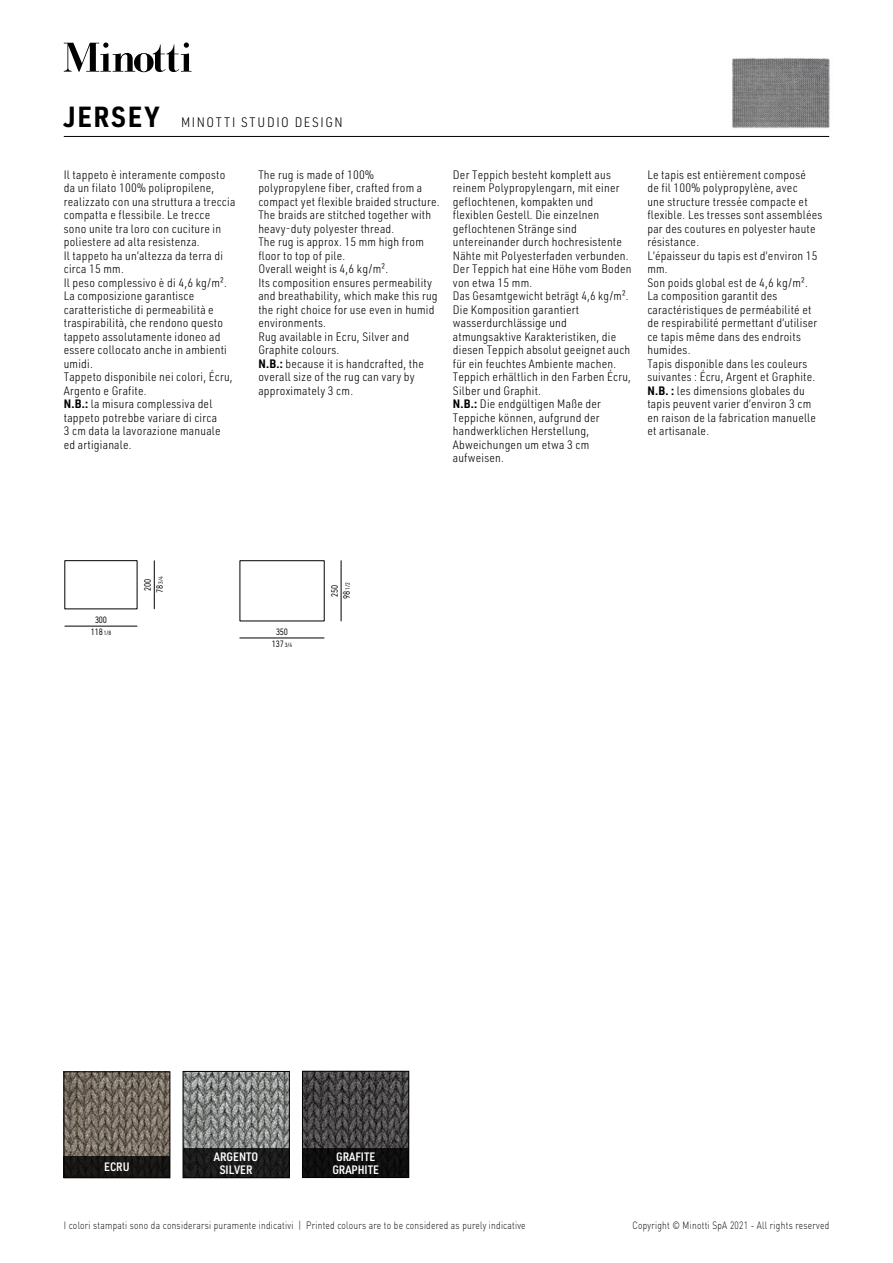
<style>
.page{position:relative;width:893px;height:1263px;background:#fff}
.page>*{position:absolute;margin:0;border:0;box-sizing:border-box;transform-origin:0 0}
.t1{font:300 13.5px "URWDIN Semi Cond";letter-spacing:.12em;color:#000}
.t2{font:300 12px/13.5px "URWDIN Semi Cond";letter-spacing:.02em;color:#000}
.t3{font:600 12px/13.5px "URWDIN Semi Cond";color:#fff;text-align:center}
.t4{font:300 10.5px "DIN";letter-spacing:.03em;color:#000;scale:.8 1}
.t5{font:9px/12px "URWDIN";letter-spacing:-.03em;color:#000;text-align:center;scale:.85 1}
.t6{font:6px "URWDIN";color:#000;scale:.85 1}
.s1{font-weight:700;font-size:28.5px}
.s2{font-weight:700}
.s3{font-size:6px}
.s4{font-size:9px}
</style>
<div class="page">
<svg style="left:64px;top:43px;width:128px;height:29px"></svg>
<img style="left:708px;top:58px;width:122px;height:79px">
<hr style="left:64px;top:136px;width:765px;height:1px;background:#000">
<hr style="left:65px;top:626px;width:72px;height:1px;background:#000">
<hr style="left:240px;top:638px;width:84px;height:1px;background:#000">
<hr style="left:154px;top:561px;width:1px;height:48px;background:#000">
<hr style="left:341px;top:561px;width:1px;height:60px;background:#000">
<div style="left:240px;top:560px;width:84px;height:61px;border:1px solid #000"></div>
<div style="left:65px;top:560px;width:72px;height:49px;border:1px solid #000"></div>
<img style="left:66px;top:1073px;width:102px;height:83px">
<div style="left:64px;top:1071px;width:106px;height:107px;border:1px solid #000"></div>
<div style="left:64px;top:1156px;width:106px;height:22px;background:#181614"></div>
<img style="left:185px;top:1073px;width:103px;height:75px">
<div style="left:183px;top:1071px;width:107px;height:107px;border:1px solid #000"></div>
<svg style="left:183px;top:1148px;width:106px;height:30px;background:#191919"></svg>
<img style="left:304px;top:1073px;width:103px;height:75px">
<div style="left:302px;top:1071px;width:107px;height:107px;border:1px solid #000"></div>
<div style="left:302px;top:1148px;width:107px;height:30px;background:#0f0e0e"></div>
<p class="t1" style="left:64px;top:113px;width:281px"><span class="s1">JERSEY</span> MINOTTI STUDIO DESIGN</p>
<p class="t2" style="left:64px;top:167px;width:173px">Il tappeto è interamente composto da un filato 100% polipropilene, realizzato con una struttura a treccia compatta e flessibile. Le trecce sono unite tra loro con cuciture in poliestere ad alta resistenza.<br>Il tappeto ha un’altezza da terra di circa 15 mm.<br>Il peso complessivo è di 4,6 kg/m².<br>La composizione garantisce caratteristiche di permeabilità e traspirabilità, che rendono questo tappeto assolutamente idoneo ad essere collocato anche in ambienti umidi.<br>Tappeto disponibile nei colori, Écru,<br>Argento e Grafite.<br><span class="s2">N.B.:</span> la misura complessiva del tappeto potrebbe variare di circa<br>3 cm data la lavorazione manuale<br>ed artigianale.</p>
<p class="t2" style="left:258px;top:167px;width:183px">The rug is made of 100% polypropylene fiber, crafted from a compact yet flexible braided structure.<br>The braids are stitched together with heavy-duty polyester thread.<br>The rug is approx. 15 mm high from floor to top of pile.<br>Overall weight is 4,6 kg/m².<br>Its composition ensures permeability and breathability, which make this rug the right choice for use even in humid environments.<br>Rug available in Ecru, Silver and<br>Graphite colours.<br><span class="s2">N.B.:</span> because it is handcrafted, the overall size of the rug can vary by approximately 3 cm.</p>
<p class="t2" style="left:453px;top:167px;width:180px">Der Teppich besteht komplett aus reinem Polypropylengarn, mit einer geflochtenen, kompakten und flexiblen Gestell. Die einzelnen geflochtenen Stränge sind untereinander durch hochresistente<br>Nähte mit Polyesterfaden verbunden.<br>Der Teppich hat eine Höhe vom Boden von etwa 15 mm.<br>Das Gesamtgewicht beträgt 4,6 kg/m².<br>Die Komposition garantiert wasserdurchlässige und atmungsaktive Karakteristiken, die diesen Teppich absolut geeignet auch für ein feuchtes Ambiente machen.<br>Teppich erhältlich in den Farben Écru,<br>Silber und Graphit.<br><span class="s2">N.B.:</span> Die endgültigen Maße der<br>Teppiche können, aufgrund der handwerklichen Herstellung,<br>Abweichungen um etwa 3 cm aufweisen.</p>
<p class="t2" style="left:647px;top:167px;width:177px">Le tapis est entièrement composé<br>de fil 100% polypropylène, avec<br>une structure tressée compacte et flexible. Les tresses sont assemblées par des coutures en polyester haute résistance.<br>L’épaisseur du tapis est d’environ 15 mm.<br>Son poids global est de 4,6 kg/m².<br>La composition garantit des caractéristiques de perméabilité et de respirabilité permettant d’utiliser ce tapis même dans des endroits humides.<br>Tapis disponible dans les couleurs suivantes : Écru, Argent et Graphite.<br><span class="s2">N.B. :</span> les dimensions globales du tapis peuvent varier d’environ 3 cm en raison de la fabrication manuelle et artisanale.</p>
<p class="t5" style="left:91px;top:613px;width:25px">300<br>118 <span class="s3">1/8</span></p>
<p class="t5" style="left:141px;top:591px;width:16px;rotate:-90deg">200</p>
<p class="t6" style="left:157px;top:593px;width:21px;rotate:-90deg"><span class="s4">78</span> 3/4</p>
<p class="t5" style="left:328px;top:597px;width:16px;rotate:-90deg">250</p>
<p class="t6" style="left:344px;top:599px;width:21px;rotate:-90deg"><span class="s4">98</span> 1/2</p>
<p class="t5" style="left:272px;top:625px;width:25px">350<br>137 <span class="s3">3/4</span></p>
<p class="t3" style="left:104px;top:1160px;width:27px">ECRU</p>
<p class="t3" style="left:214px;top:1149px;width:46px">ARGENTO<br>SILVER</p>
<p class="t3" style="left:332px;top:1149px;width:48px">GRAFITE<br>GRAPHITE</p>
<p class="t4" style="left:64px;top:1219px;width:579px">I colori stampati sono da considerarsi puramente indicativi | Printed colours are to be considered as purely indicative</p>
<p class="t4" style="left:632px;top:1219px;width:248px">Copyright © Minotti SpA 2021 - All rights reserved</p>
</div>
